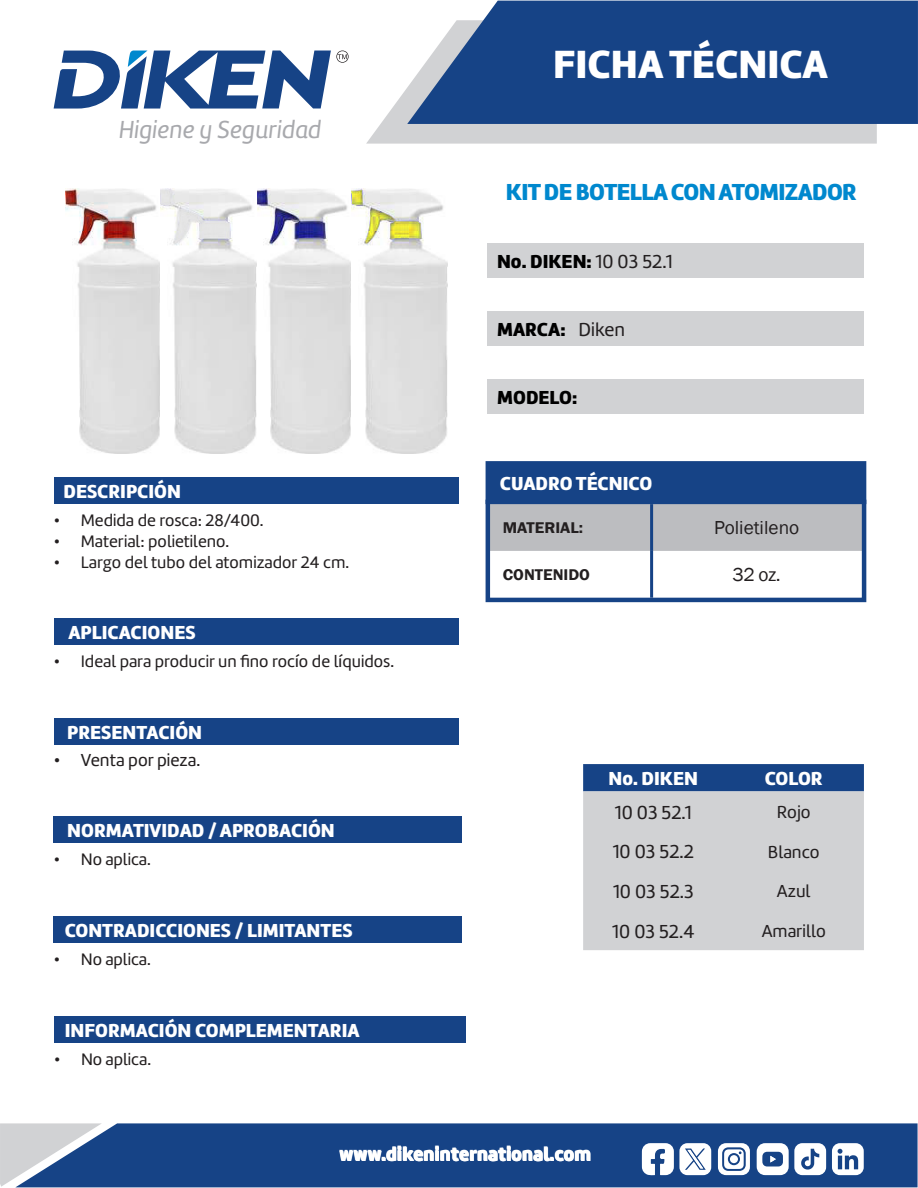
<style>
.page{position:relative;width:918px;height:1188px;background:#fff}
.page>*{position:absolute;margin:0;border:0;box-sizing:border-box;transform-origin:0 0}
.t1{font:40.8px "Amelia Basic Black";color:#fff}
.t2{font:25.5px "Amelia Basic Italic";color:#a8a9ad}
.t3{font:24px "Amelia Basic Black";letter-spacing:-.025em;color:#0088ce}
.t4{font:19.5px "Amelia Basic Black";color:#fff}
.t5{font:19.5px "Amelia Basic Black";color:#000}
.t6{font:19.5px "Amelia Basic";color:#231f20}
.t7{font:19.35px "Franklin Gothic";color:#231f20}
.t8{font:18px "Amelia Basic";color:#231f20}
.t9{font:17.25px "Amelia Basic";color:#231f20}
.t10{font:600 15.9px "Franklin Gothic";color:#231f20;scale:1.05 1}
.s1{font-family:"Amelia Basic";color:#231f20}
</style>
<div class="page">
<svg style="left:366px;top:88px;width:511px;height:56px;background:#d6d7d8"></svg>
<svg style="left:407px;top:1px;width:511px;height:123px;background:#29528f"></svg>
<div style="left:102px;top:1123px;width:816px;height:64px;background:#164386"></div>
<svg style="left:0;top:1123px;width:102px;height:64px;background:#95a5be"></svg>
<svg style="left:54px;top:50px;width:295px;height:59px"></svg>
<svg style="left:642px;top:1143px;width:69px;height:32px"></svg>
<svg style="left:718px;top:1143px;width:32px;height:32px"></svg>
<div style="left:730px;top:1155px;width:8px;height:8px;background:#fff;border-radius:50%"></div>
<svg style="left:757px;top:1143px;width:107px;height:32px"></svg>
<div style="left:487px;top:312px;width:377px;height:34px;background:#d1d2d4"></div>
<div style="left:487px;top:244px;width:377px;height:34px;background:#d1d2d4"></div>
<div style="left:487px;top:379px;width:377px;height:34px;background:#d1d2d4"></div>
<div style="left:54px;top:477px;width:405px;height:27px;background:#164386"></div>
<div style="left:54px;top:619px;width:405px;height:26px;background:#164386"></div>
<div style="left:54px;top:718px;width:405px;height:27px;background:#164386"></div>
<div style="left:54px;top:817px;width:408px;height:26px;background:#164386"></div>
<div style="left:54px;top:916px;width:408px;height:27px;background:#164386"></div>
<div style="left:54px;top:1016px;width:411px;height:27px;background:#164386"></div>
<svg style="left:485px;top:461px;width:382px;height:142px"></svg>
<div style="left:583px;top:764px;width:281px;height:27px;background:#164386"></div>
<div style="left:583px;top:791px;width:281px;height:159px;background:#d1d2d4"></div>
<img style="left:65px;top:188px;width:382px;height:265px">
<h2 class="t2" style="left:119px;top:115px;width:204px">Higiene y Seguridad</h2>
<p class="t4" style="left:64px;top:479px;width:119px">DESCRIPCIÓN</p>
<p class="t9" style="left:54px;top:510px;width:211px">• Medida de rosca: 28/400.</p>
<p class="t9" style="left:54px;top:531px;width:177px">• Material: polietileno.</p>
<p class="t9" style="left:54px;top:552px;width:297px">• Largo del tubo del atomizador 24 cm.</p>
<p class="t4" style="left:68px;top:621px;width:129px">APLICACIONES</p>
<p class="t9" style="left:54px;top:652px;width:342px">• Ideal para producir un fino rocío de líquidos.</p>
<p class="t4" style="left:67px;top:721px;width:136px">PRESENTACIÓN</p>
<p class="t8" style="left:54px;top:749px;width:148px">• Venta por pieza.</p>
<p class="t4" style="left:67px;top:819px;width:269px">NORMATIVIDAD / APROBACIÓN</p>
<p class="t9" style="left:54px;top:850px;width:99px">• No aplica.</p>
<p class="t4" style="left:65px;top:919px;width:289px">CONTRADICCIONES / LIMITANTES</p>
<p class="t9" style="left:54px;top:949px;width:99px">• No aplica.</p>
<p class="t4" style="left:65px;top:1018px;width:296px">INFORMACIÓN COMPLEMENTARIA</p>
<p class="t9" style="left:54px;top:1049px;width:99px">• No aplica.</p>
<h1 class="t1" style="left:553px;top:40px;width:276px">FICHA TÉCNICA</h1>
<p class="t3" style="left:506px;top:178px;width:353px">KIT DE BOTELLA CON ATOMIZADOR</p>
<p class="t5" style="left:497px;top:250px;width:177px">No. DIKEN: <span class="s1">10 03 52.1</span></p>
<p class="t5" style="left:497px;top:318px;width:129px">MARCA: <span class="s1">Diken</span></p>
<p class="t5" style="left:497px;top:385px;width:82px">MODELO:</p>
<p class="t4" style="left:500px;top:472px;width:154px">CUADRO TÉCNICO</p>
<p class="t10" style="left:503px;top:518px;width:78px">MATERIAL:</p>
<p class="t7" style="left:714px;top:516px;width:87px">Polietileno</p>
<p class="t10" style="left:503px;top:565px;width:85px">CONTENIDO</p>
<p class="t7" style="left:733px;top:563px;width:50px">32 oz.</p>
<p class="t4" style="left:609px;top:767px;width:91px">No. DIKEN</p>
<p class="t4" style="left:765px;top:767px;width:59px">COLOR</p>
<p class="t6" style="left:615px;top:801px;width:79px">10 03 52.1</p>
<p class="t8" style="left:777px;top:802px;width:35px">Rojo</p>
<p class="t6" style="left:613px;top:841px;width:83px">10 03 52.2</p>
<p class="t8" style="left:768px;top:841px;width:53px">Blanco</p>
<p class="t6" style="left:613px;top:880px;width:82px">10 03 52.3</p>
<p class="t8" style="left:777px;top:881px;width:35px">Azul</p>
<p class="t6" style="left:612px;top:920px;width:84px">10 03 52.4</p>
<p class="t8" style="left:762px;top:921px;width:66px">Amarillo</p>
<p class="t4" style="left:340px;top:1143px;width:253px">www.dikeninternational.com</p>
</div>
